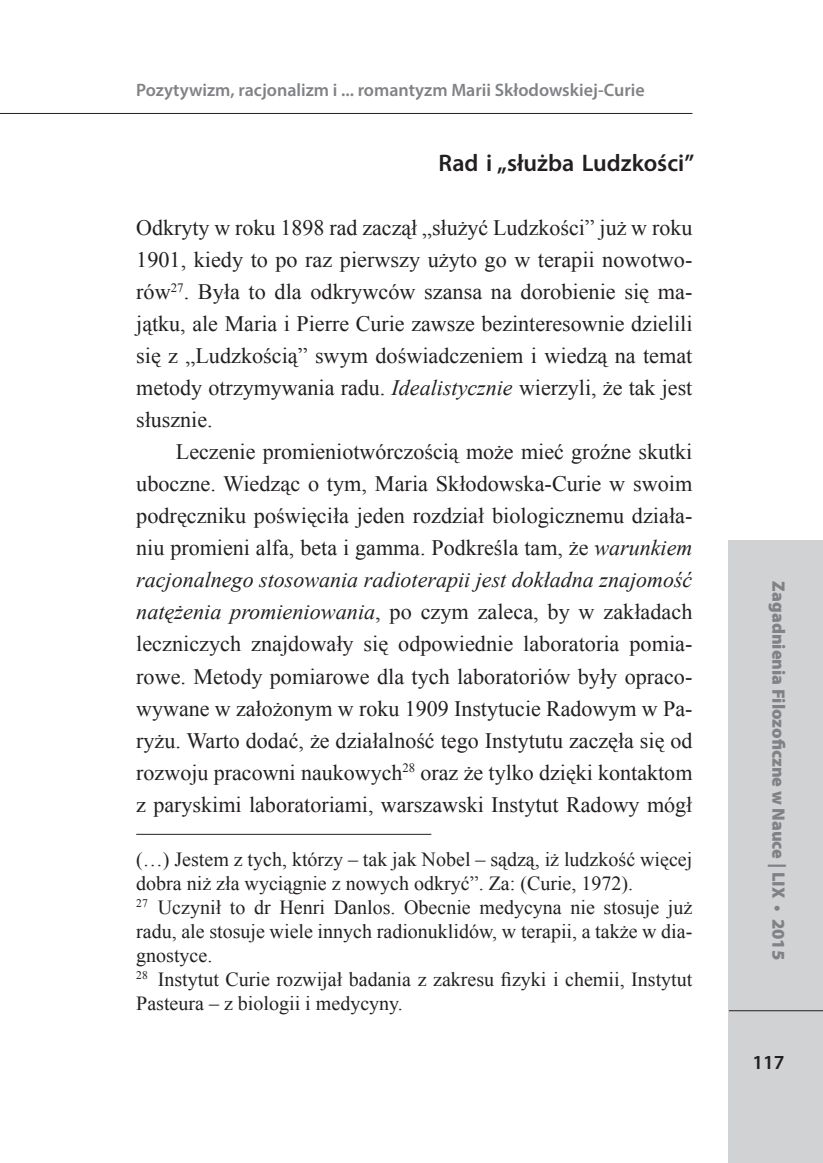
<style>
.page{position:relative;width:823px;height:1163px;background:#fff}
.page>*{position:absolute;margin:0;border:0;box-sizing:border-box;transform-origin:0 0}
.t1{font:600 24px "Myriad Pro";color:#231f20}
.t2{font:22px/32px "Times New Roman";color:#231f20;text-align:justify}
.t3{font:20px/24px "Times New Roman";color:#231f20}
.t4{font:600 20px "Myriad Pro";color:#231f20}
.t5{font:600 18px "Myriad Pro";color:#808285}
.t6{font:900 18px "Myriad Pro";color:#808285}
.s1{font-style:italic}
</style>
<div class="page">
<div style="left:727px;top:540px;width:95px;height:622px;background:#d1d2d4"></div>
<hr style="left:0;top:113px;width:692px;height:1px;background:#231f20">
<hr style="left:728px;top:1010px;width:94px;height:1px;background:#231f20">
<hr style="left:136px;top:833px;width:295px;height:1px;background:#231f20">
<p class="t5" style="left:136px;top:79px;width:510px">Pozytywizm, racjonalizm i ... romantyzm Marii Skłodowskiej-Curie</p>
<p class="t1" style="left:438px;top:148px;width:257px">Rad i „służba Ludzkości”</p>
<p class="t2" style="left:136px;top:211px;width:557px">Odkryty w roku 1898 rad zaczął „służyć Ludzkości” już w roku 1901, kiedy to po raz pierwszy użyto go w terapii nowotwo&shy;rów<sup>27</sup>. Była to dla odkrywców szansa na dorobienie się ma&shy;jątku, ale Maria i Pierre Curie zawsze bezinteresownie dzielili się z „Ludzkością” swym doświadczeniem i wiedzą na temat metody otrzymywania radu. <span class="s1">Idealistycznie</span> wierzyli, że tak jest słusznie.</p>
<p class="t2" style="left:136px;top:435px;width:557px;text-indent:40px">Leczenie promieniotwórczością może mieć groźne skutki uboczne. Wiedząc o tym, Maria Skłodowska-Curie w swoim podręczniku poświęciła jeden rozdział biologicznemu działa&shy;niu promieni alfa, beta i gamma. Podkreśla tam, że <span class="s1">warunkiem racjonalnego stosowania radioterapii jest dokładna znajomość natężenia promieniowania</span>, po czym zaleca, by w zakładach leczniczych znajdowały się odpowiednie laboratoria pomia&shy;rowe. Metody pomiarowe dla tych laboratoriów były opraco&shy;wywane w założonym w roku 1909 Instytucie Radowym w Pa&shy;ryżu. Warto dodać, że działalność tego Instytutu zaczęła się od rozwoju pracowni naukowych<sup>28</sup> oraz że tylko dzięki kontaktom z paryskimi laboratoriami, warszawski Instytut Radowy mógł</p>
<p class="t3" style="left:136px;top:846px;width:557px">(…) Jestem z tych, którzy – tak jak Nobel – sądzą, iż ludzkość więcej dobra niż zła wyciągnie z nowych odkryć”. Za: (Curie, 1972).<br><sup>27</sup> Uczynił to dr Henri Danlos. Obecnie medycyna nie stosuje już radu, ale stosuje wiele innych radionuklidów, w terapii, a także w dia&shy;gnostyce.<br><sup>28</sup> Instytut Curie rozwijał badania z zakresu fizyki i chemii, Instytut Pasteura – z biologii i medycyny.</p>
<p class="t6" style="left:790px;top:581px;width:380px;rotate:90deg">Zagadnienia Filozoficzne w Nauce | LIX • 2015</p>
<p class="t4" style="left:752px;top:1049px;width:34px">117</p>
</div>
